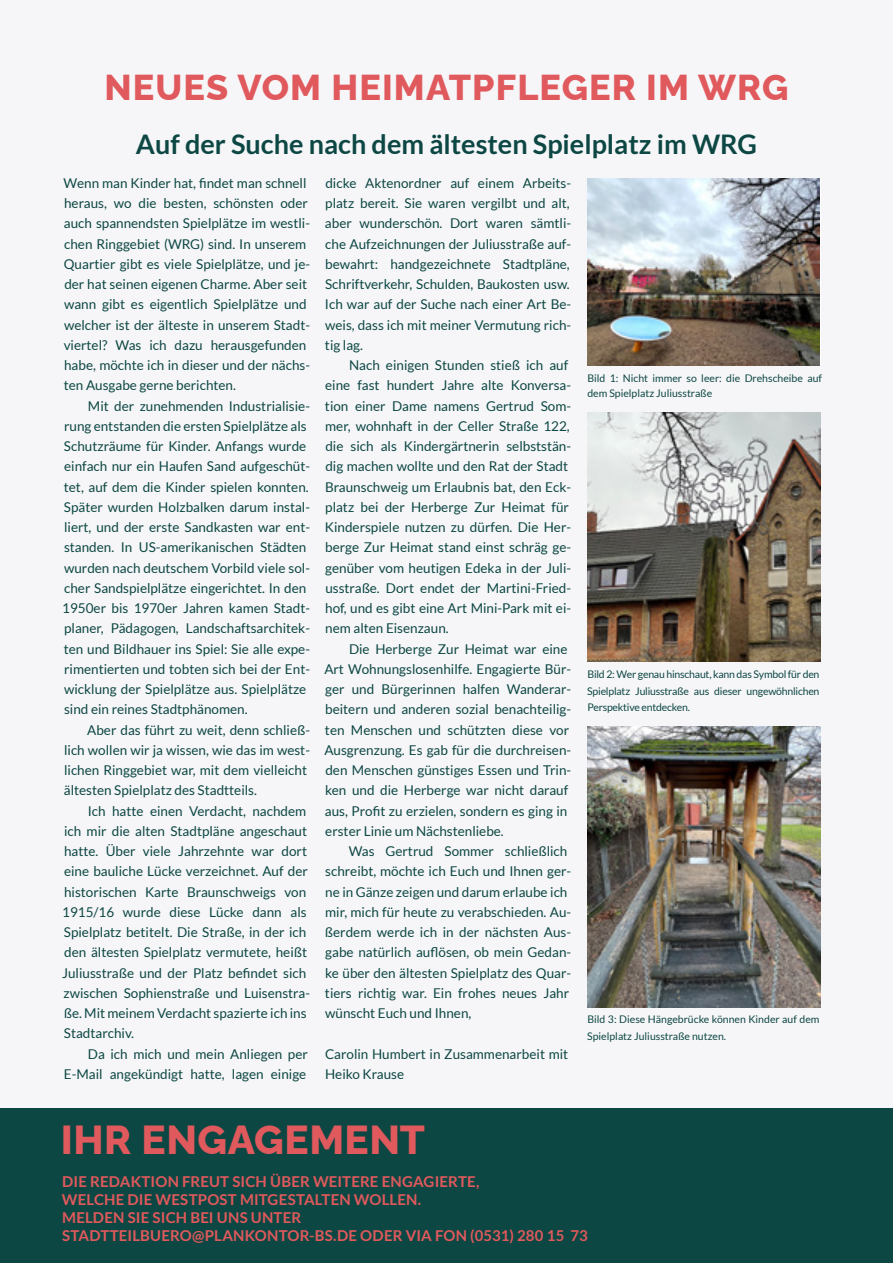
<style>
.page{position:relative;width:893px;height:1263px;background:#fff}
.page>*{position:absolute;margin:0;border:0;box-sizing:border-box;transform-origin:0 0}
.t1{font:700 40.5px "Lato";letter-spacing:-.005em;color:#e0595c}
.t2{font:800 40.5px "Raleway";letter-spacing:.01em;color:#e0595c}
.t3{font:800 36px "Raleway";letter-spacing:.03em;color:#e0595c}
.t4{font:700 27px "Lato";color:#0d4743}
.t5{font:700 15px/18px "Lato";letter-spacing:.01em;color:#e0595c}
.t6{font:13.5px/20.2px "Lato";color:#0d4743}
.t7{font:10.5px/16.5px "Lato";color:#0d4743}
</style>
<div class="page">
<div style="left:0;top:0;width:893px;height:1218px;background:#f6f6f9"></div>
<div style="left:0;top:1108px;width:893px;height:155px;background:#0d4743"></div>
<img style="left:587px;top:178px;width:233px;height:187px">
<img style="left:587px;top:413px;width:233px;height:249px">
<img style="left:587px;top:726px;width:233px;height:281px">
<h2 class="t3" style="left:104px;top:59px;width:686px">NEUES VOM HEIMATPFLEGER IM WRG</h2>
<h3 class="t4" style="left:136px;top:129px;width:623px">Auf der Suche nach dem ältesten Spielplatz im WRG</h3>
<p class="t6" style="left:64px;top:173px;width:248px">Wenn man Kinder hat, findet man schnell heraus, wo die besten, schönsten oder auch spannendsten Spielplätze im westli&shy;chen Ringgebiet (WRG) sind. In unserem Quartier gibt es viele Spielplätze, und je&shy;der hat seinen eigenen Charme. Aber seit wann gibt es eigentlich Spielplätze und welcher ist der älteste in unserem Stadt&shy;viertel? Was ich dazu herausgefunden habe, möchte ich in dieser und der nächs&shy;ten Ausgabe gerne berichten.</p>
<p class="t6" style="left:62px;top:395px;width:249px;text-indent:26px">Mit der zunehmenden Industrialisie&shy;rung entstanden die ersten Spielplätze als Schutzräume für Kinder. Anfangs wurde einfach nur ein Haufen Sand aufgeschüt&shy;tet, auf dem die Kinder spielen konnten.<br>Später wurden Holzbalken darum instal&shy;liert, und der erste Sandkasten war ent&shy;standen. In US-amerikanischen Städten wurden nach deutschem Vorbild viele sol&shy;cher Sandspielplätze eingerichtet. In den 1950er bis 1970er Jahren kamen Stadt&shy;planer, Pädagogen, Landschaftsarchitek&shy;ten und Bildhauer ins Spiel: Sie alle expe&shy;rimentierten und tobten sich bei der Ent&shy;wicklung der Spielplätze aus. Spielplätze sind ein reines Stadtphänomen.</p>
<p class="t6" style="left:64px;top:719px;width:248px;text-indent:23px">Aber das führt zu weit, denn schließ&shy;lich wollen wir ja wissen, wie das im west&shy;lichen Ringgebiet war, mit dem vielleicht ältesten Spielplatz des Stadtteils.</p>
<p class="t6" style="left:62px;top:800px;width:249px;text-indent:26px">Ich hatte einen Verdacht, nachdem ich mir die alten Stadtpläne angeschaut hatte. Über viele Jahrzehnte war dort eine bauliche Lücke verzeichnet. Auf der historischen Karte Braunschweigs von 1915/16 wurde diese Lücke dann als Spielplatz betitelt. Die Straße, in der ich den ältesten Spielplatz vermutete, heißt Juliusstraße und der Platz befindet sich zwischen Sophienstraße und Luisenstra&shy;ße. Mit meinem Verdacht spazierte ich ins Stadtarchiv.</p>
<p class="t6" style="left:64px;top:1043px;width:246px;text-align:right">Da ich mich und mein Anliegen per<br>E-Mail angekündigt hatte, lagen einige</p>
<p class="t6" style="left:325px;top:173px;width:248px;text-align:justify">dicke Aktenordner auf einem Arbeits&shy;platz bereit. Sie waren vergilbt und alt, aber wunderschön. Dort waren sämtli&shy;che Aufzeichnungen der Juliusstraße auf&shy;bewahrt: handgezeichnete Stadtpläne, Schriftverkehr, Schulden, Baukosten usw.<br>Ich war auf der Suche nach einer Art Be&shy;weis, dass ich mit meiner Vermutung rich&shy;tig lag.</p>
<p class="t6" style="left:325px;top:355px;width:248px;text-indent:24px">Nach einigen Stunden stieß ich auf eine fast hundert Jahre alte Konversa&shy;tion einer Dame namens Gertrud Som&shy;mer, wohnhaft in der Celler Straße 122, die sich als Kindergärtnerin selbststän&shy;dig machen wollte und den Rat der Stadt Braunschweig um Erlaubnis bat, den Eck&shy;platz bei der Herberge Zur Heimat für Kinderspiele nutzen zu dürfen. Die Her&shy;berge Zur Heimat stand einst schräg ge&shy;genüber vom heutigen Edeka in der Juli&shy;usstraße. Dort endet der Martini-Fried&shy;hof, und es gibt eine Art Mini-Park mit ei&shy;nem alten Eisenzaun.</p>
<p class="t6" style="left:324px;top:638px;width:248px;text-indent:25px">Die Herberge Zur Heimat war eine Art Wohnungslosenhilfe. Engagierte Bür&shy;ger und Bürgerinnen halfen Wanderar&shy;beitern und anderen sozial benachteilig&shy;ten Menschen und schützten diese vor Ausgrenzung. Es gab für die durchreisen&shy;den Menschen günstiges Essen und Trin&shy;ken und die Herberge war nicht darauf aus, Profit zu erzielen, sondern es ging in erster Linie um Nächstenliebe.</p>
<p class="t6" style="left:325px;top:841px;width:248px;text-indent:24px">Was Gertrud Sommer schließlich schreibt, möchte ich Euch und Ihnen ger&shy;ne in Gänze zeigen und darum erlaube ich mir, mich für heute zu verabschieden. Au&shy;ßerdem werde ich in der nächsten Aus&shy;gabe natürlich auflösen, ob mein Gedan&shy;ke über den ältesten Spielplatz des Quar&shy;tiers richtig war. Ein frohes neues Jahr wünscht Euch und Ihnen,</p>
<p class="t6" style="left:325px;top:1043px;width:245px">Carolin Humbert in Zusammenarbeit mit<br>Heiko Krause</p>
<p class="t7" style="left:587px;top:370px;width:236px;line-height:15px">Bild 1: Nicht immer so leer: die Drehscheibe auf dem Spielplatz Juliusstraße</p>
<p class="t7" style="left:587px;top:666px;width:234px;text-align:justify">Bild 2: Wer genau hinschaut, kann das Symbol für den Spielplatz Juliusstraße aus dieser ungewöhnlichen Perspektive entdecken.</p>
<p class="t7" style="left:587px;top:1011px;width:234px">Bild 3: Diese Hängebrücke können Kinder auf dem<br>Spielplatz Juliusstraße nutzen.</p>
<h1 class="t1" style="left:60px;top:1110px;width:359px">IHR ENGAGEMENT</h1>
<p class="t5" style="left:62px;top:1167px;width:527px">DIE REDAKTION FREUT SICH ÜBER WEITERE ENGAGIERTE,<br>WELCHE DIE WESTPOST MITGESTALTEN WOLLEN.<br>MELDEN SIE SICH BEI UNS UNTER STADTTEILBUERO@PLANKONTOR-BS.DE ODER VIA FON (0531) 280 15 73</p>
<h1 class="t2" style="left:61px;top:1107px;width:366px">IHR ENGAGEMENT</h1>
<p class="t5" style="left:62px;top:1172px;width:527px">DIE REDAKTION FREUT SICH ÜBER WEITERE ENGAGIERTE,<br>WELCHE DIE WESTPOST MITGESTALTEN WOLLEN.<br>MELDEN SIE SICH BEI UNS UNTER STADTTEILBUERO@PLANKONTOR-BS.DE ODER VIA FON (0531) 280 15 73</p>
</div>
